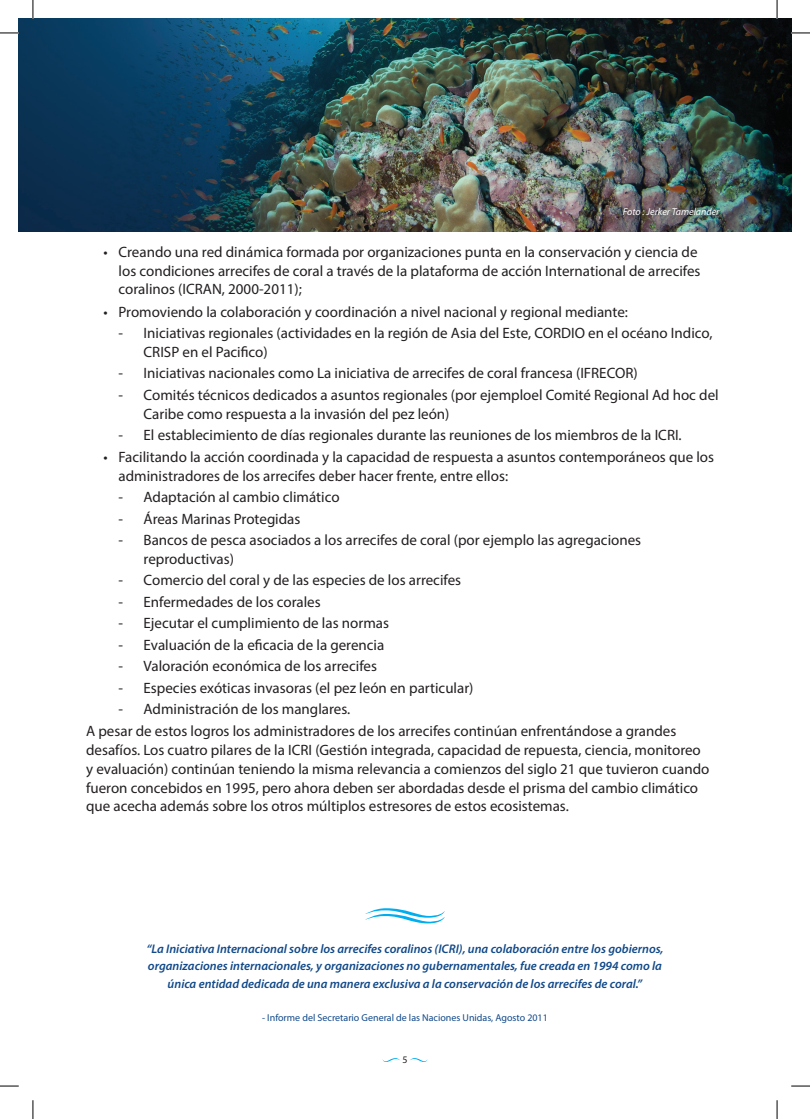
<style>
.page{position:relative;width:810px;height:1119px;background:#fff}
.page>*{position:absolute;margin:0;border:0;box-sizing:border-box;transform-origin:0 0}
.t1{font:15px/18.8px "Myriad Pro";color:#231f20}
.t2{font:italic 600 12.5px/17.5px "Myriad Pro";color:#114989;text-align:center}
.t3{font:10px "Myriad Pro";color:#114989}
.t4{font:italic 10px "Myriad Pro";color:#fff}
.t5{font:10px "Myriad Pro";color:#231f20}
</style>
<div class="page">
<img style="left:19px;top:19px;width:772px;height:212px">
<svg style="left:365px;top:908px;width:80px;height:15px"></svg>
<svg style="left:382px;top:1058px;width:18px;height:3px"></svg>
<svg style="left:410px;top:1058px;width:18px;height:3px"></svg>
<svg style="left:0;top:32px;width:19px;height:2px"></svg>
<svg style="left:791px;top:32px;width:19px;height:2px"></svg>
<svg style="left:0;top:1085px;width:19px;height:1px"></svg>
<svg style="left:791px;top:1085px;width:19px;height:1px"></svg>
<svg style="left:32px;top:0;width:2px;height:19px"></svg>
<svg style="left:32px;top:1100px;width:2px;height:18px"></svg>
<svg style="left:776px;top:0;width:2px;height:19px"></svg>
<svg style="left:776px;top:1100px;width:2px;height:18px"></svg>
<p class="t4" style="left:623px;top:205px;width:98px">Foto : Jerker Tamelander</p>
<p class="t1" style="left:119px;top:242px;width:583px;text-indent:-15px">• Creando una red dinámica formada por organizaciones punta en la conservación y ciencia de los condiciones arrecifes de coral a través de la plataforma de acción International de arrecifes coralinos (ICRAN, 2000-2011);</p>
<p class="t1" style="left:104px;top:302px;width:526px">• Promoviendo la colaboración y coordinación a nivel nacional y regional mediante:</p>
<p class="t1" style="left:144px;top:323px;width:570px;text-indent:-25px">- Iniciativas regionales (actividades en la región de Asia del Este, CORDIO en el océano Indico,<br>CRISP en el Pacifico)</p>
<p class="t1" style="left:119px;top:363px;width:521px">- Iniciativas nacionales como La iniciativa de arrecifes de coral francesa (IFRECOR)</p>
<p class="t1" style="left:144px;top:385px;width:577px;text-indent:-25px">- Comités técnicos dedicados a asuntos regionales (por ejemploel Comité Regional Ad hoc del<br>Caribe como respuesta a la invasión del pez león)</p>
<p class="t1" style="left:119px;top:425px;width:565px">- El establecimiento de días regionales durante las reuniones de los miembros de la ICRI.</p>
<p class="t1" style="left:119px;top:447px;width:597px;text-indent:-15px">• Facilitando la acción coordinada y la capacidad de respuesta a asuntos contemporáneos que los administradores de los arrecifes deber hacer frente, entre ellos:</p>
<p class="t1" style="left:119px;top:487px;width:223px">- Adaptación al cambio climático</p>
<p class="t1" style="left:119px;top:509px;width:183px">- Áreas Marinas Protegidas</p>
<p class="t1" style="left:144px;top:530px;width:499px;text-indent:-25px">- Bancos de pesca asociados a los arrecifes de coral (por ejemplo las agregaciones reproductivas)</p>
<p class="t1" style="left:119px;top:570px;width:344px">- Comercio del coral y de las especies de los arrecifes</p>
<p class="t1" style="left:119px;top:592px;width:204px">- Enfermedades de los corales</p>
<p class="t1" style="left:119px;top:613px;width:272px">- Ejecutar el cumplimiento de las normas</p>
<p class="t1" style="left:119px;top:635px;width:267px">- Evaluación de la eficacia de la gerencia</p>
<p class="t1" style="left:119px;top:656px;width:260px">- Valoración económica de los arrecifes</p>
<p class="t1" style="left:119px;top:677px;width:356px">- Especies exóticas invasoras (el pez león en particular)</p>
<p class="t1" style="left:86px;top:697px;width:592px;line-height:22.2px;text-indent:32px">- Administración de los manglares.<br>A pesar de estos logros los administradores de los arrecifes continúan enfrentándose a grandes</p>
<p class="t1" style="left:86px;top:740px;width:625px">desafíos. Los cuatro pilares de la ICRI (Gestión integrada, capacidad de repuesta, ciencia, monitoreo y evaluación) continúan teniendo la misma relevancia a comienzos del siglo 21 que tuvieron cuando fueron concebidos en 1995, pero ahora deben ser abordadas desde el prisma del cambio climático que acecha además sobre los otros múltiplos estresores de estos ecosistemas.</p>
<p class="t2" style="left:146px;top:939px;width:519px">“La Iniciativa Internacional sobre los arrecifes coralinos (ICRI), una colaboración entre los gobiernos, organizaciones internacionales, y organizaciones no gubernamentales, fue creada en 1994 como la única entidad dedicada de una manera exclusiva a la conservación de los arrecifes de coral.”</p>
<p class="t3" style="left:262px;top:1010px;width:287px">- Informe del Secretario General de las Naciones Unidas, Agosto 2011</p>
<p class="t5" style="left:402px;top:1053px;width:7px">5</p>
</div>
